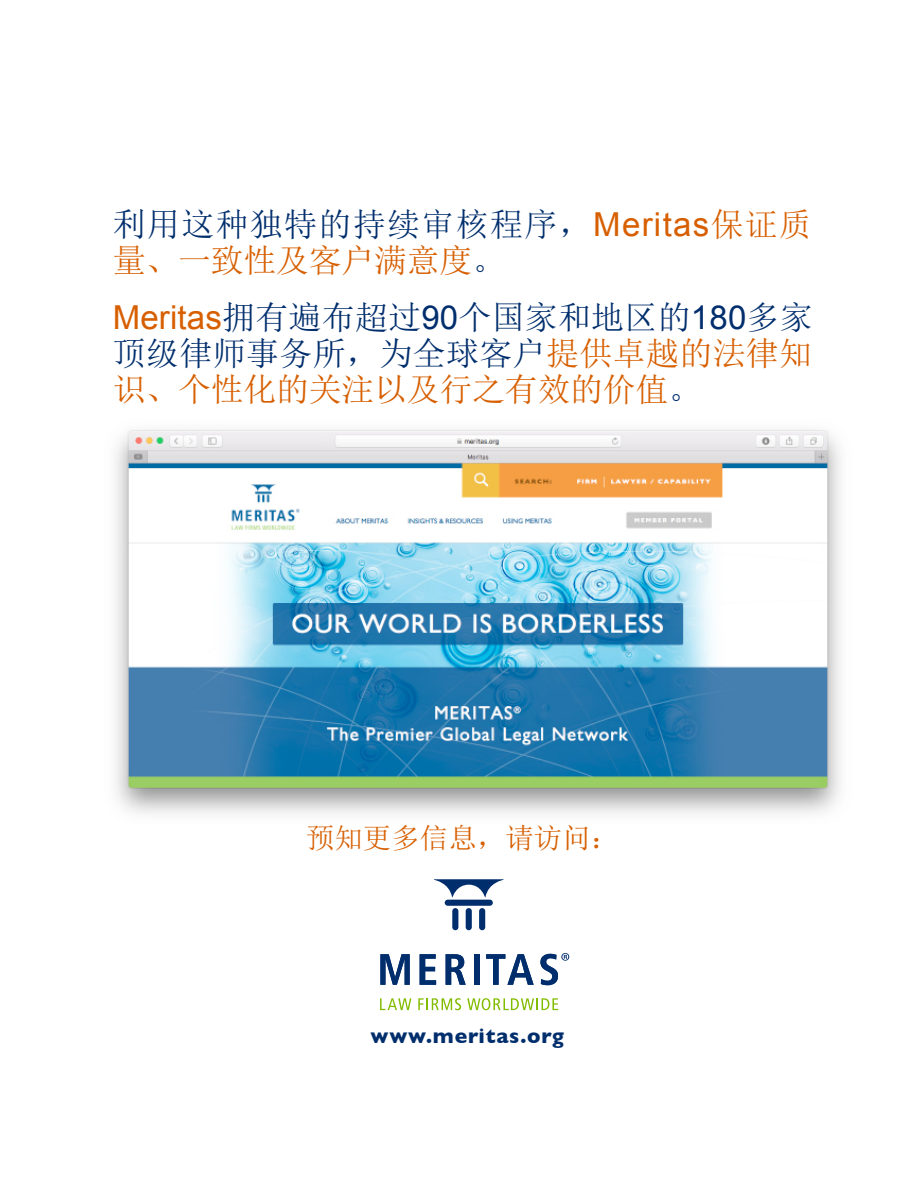
<style>
.page{position:relative;width:918px;height:1188px;background:#fff}
.page>*{position:absolute;margin:0;border:0;box-sizing:border-box;transform-origin:0 0}
.t1{font:33px/36px "Sim Sun";letter-spacing:.01em;color:#002e6d;text-align:justify}
.t2{font:33px/36px "Sim Sun";letter-spacing:.04em;color:#002e6d}
.t3{font:28.5px "Sim Sun";color:#d75f00}
.t4{font:700 21.15px "Gill Sans";letter-spacing:.04em;color:#002e6d}
.s1{font-family:"Arial";color:#d75f00}
.s2{color:#d75f00}
.s3{font-family:"Arial"}
</style>
<div class="page">
<svg style="left:380px;top:954px;width:30px;height:31px"></svg>
<svg style="left:420px;top:954px;width:16px;height:31px"></svg>
<svg style="left:446px;top:954px;width:20px;height:31px"></svg>
<div style="left:474px;top:954px;width:5px;height:31px;background:#002e6d"></div>
<svg style="left:486px;top:954px;width:48px;height:31px"></svg>
<div style="left:445px;top:900px;width:48px;height:6px;background:#002e6d;border-radius:3px"></div>
<div style="left:452px;top:908px;width:6px;height:22px;background:#002e6d;border-radius:3px"></div>
<div style="left:466px;top:908px;width:6px;height:22px;background:#002e6d;border-radius:3px"></div>
<div style="left:479px;top:908px;width:6px;height:22px;background:#002e6d;border-radius:3px"></div>
<svg style="left:434px;top:879px;width:70px;height:18px"></svg>
<svg style="left:380px;top:998px;width:31px;height:12px"></svg>
<svg style="left:418px;top:998px;width:43px;height:12px"></svg>
<svg style="left:467px;top:998px;width:91px;height:12px"></svg>
<svg style="left:540px;top:953px;width:29px;height:32px"></svg>
<img style="left:115px;top:429px;width:726px;height:385px">
<p class="t2" style="left:113px;top:206px;width:701px">利用这种独特的持续审核程序，<span class="s1">Meritas</span><span class="s2">保证质量、一致性及客户满意度</span>。</p>
<p class="t1" style="left:113px;top:299px;width:702px"><span class="s1">Meritas</span>拥有遍布超过<span class="s3">90</span>个国家和地区的<span class="s3">180</span>多家顶级律师事务所，为全球客户<span class="s2">提供卓越的法律知识、个性化的关注以及行之有效的价值</span>。</p>
<p class="t3" style="left:306px;top:824px;width:315px">预知更多信息，请访问：</p>
<p class="t4" style="left:371px;top:1020px;width:195px">www.meritas.org</p>
</div>
